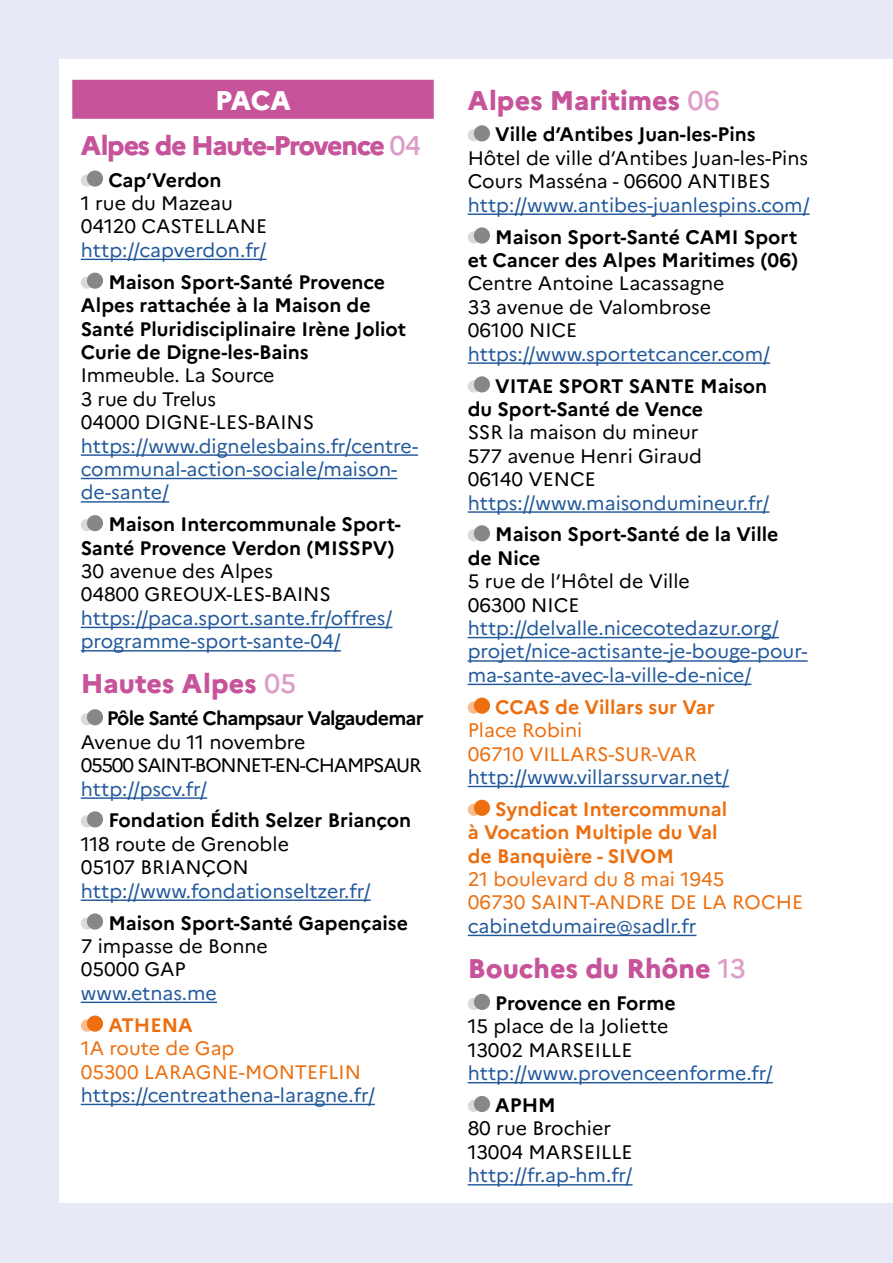
<style>
.page{position:relative;width:893px;height:1263px;background:#e7eaf6}
.page>*{position:absolute;margin:0;border:0;box-sizing:border-box;transform-origin:0 0}
.t1{font:800 27px "Marianne";letter-spacing:-.01em;color:#c7539a}
.t2{font:800 27px/45.2px "Marianne";letter-spacing:-.05em;color:#c7539a;text-align:center}
.t3{font:19.5px/23.4px "Marianne";color:#22599b}
.t4{font:19.5px/23.4px "Marianne";color:#000}
.t5{font:700 19.5px/23.4px "Marianne";color:#000}
.t6{font:19.5px/23.4px "Marianne";color:#ed6f0f}
.t7{font:700 19.5px/23.4px "Marianne";color:#ed6f0f}
.t8{font:19.5px/23.4px "Marianne";letter-spacing:-.06em;color:#000}
.t9{font:700 19.5px "Marianne";letter-spacing:-.04em;color:#000}
.s1{color:#fff}
.s2{font-weight:500;color:#dc9ec7}
</style>
<div class="page">
<div style="left:60px;top:60px;width:833px;height:1143px;background:#fff"></div>
<div style="left:72px;top:80px;width:362px;height:39px;background:#c7539a"></div>
<hr style="left:81px;top:259px;width:186px;height:1px;background:#22599b">
<hr style="left:81px;top:454px;width:337px;height:2px;background:#22599b">
<hr style="left:81px;top:478px;width:316px;height:1px;background:#22599b">
<hr style="left:81px;top:501px;width:88px;height:2px;background:#22599b">
<hr style="left:81px;top:627px;width:311px;height:1px;background:#22599b">
<hr style="left:81px;top:650px;width:260px;height:1px;background:#22599b">
<hr style="left:81px;top:797px;width:126px;height:2px;background:#22599b">
<hr style="left:81px;top:899px;width:290px;height:2px;background:#22599b">
<hr style="left:81px;top:1001px;width:136px;height:2px;background:#22599b">
<hr style="left:81px;top:1104px;width:294px;height:1px;background:#22599b">
<div style="left:81px;top:174px;width:12px;height:13px;background:#d9dada;border-radius:50%"></div>
<div style="left:87px;top:170px;width:16px;height:17px;background:#868786;border-radius:50%"></div>
<div style="left:81px;top:276px;width:12px;height:13px;background:#d9dada;border-radius:50%"></div>
<div style="left:87px;top:273px;width:16px;height:16px;background:#868786;border-radius:50%"></div>
<div style="left:81px;top:519px;width:12px;height:12px;background:#d9dada;border-radius:50%"></div>
<div style="left:87px;top:515px;width:16px;height:16px;background:#868786;border-radius:50%"></div>
<div style="left:81px;top:713px;width:12px;height:12px;background:#d9dada;border-radius:50%"></div>
<div style="left:87px;top:709px;width:16px;height:16px;background:#868786;border-radius:50%"></div>
<div style="left:81px;top:815px;width:12px;height:12px;background:#d9dada;border-radius:50%"></div>
<div style="left:87px;top:811px;width:16px;height:16px;background:#868786;border-radius:50%"></div>
<div style="left:81px;top:917px;width:12px;height:12px;background:#d9dada;border-radius:50%"></div>
<div style="left:87px;top:913px;width:16px;height:16px;background:#868786;border-radius:50%"></div>
<div style="left:81px;top:1019px;width:12px;height:13px;background:#f9bc8b;border-radius:50%"></div>
<div style="left:87px;top:1015px;width:16px;height:17px;background:#ed6f0f;border-radius:50%"></div>
<hr style="left:468px;top:213px;width:342px;height:2px;background:#22599b">
<hr style="left:468px;top:362px;width:302px;height:2px;background:#22599b">
<hr style="left:468px;top:511px;width:301px;height:2px;background:#22599b">
<hr style="left:468px;top:637px;width:311px;height:1px;background:#22599b">
<hr style="left:468px;top:660px;width:340px;height:2px;background:#22599b">
<hr style="left:468px;top:684px;width:283px;height:1px;background:#22599b">
<hr style="left:468px;top:786px;width:261px;height:1px;background:#22599b">
<hr style="left:468px;top:935px;width:228px;height:1px;background:#22599b">
<hr style="left:468px;top:1082px;width:305px;height:1px;background:#22599b">
<hr style="left:468px;top:1184px;width:165px;height:1px;background:#22599b">
<div style="left:468px;top:129px;width:12px;height:12px;background:#d9dada;border-radius:50%"></div>
<div style="left:474px;top:125px;width:16px;height:16px;background:#868786;border-radius:50%"></div>
<div style="left:468px;top:231px;width:12px;height:13px;background:#d9dada;border-radius:50%"></div>
<div style="left:474px;top:227px;width:16px;height:17px;background:#868786;border-radius:50%"></div>
<div style="left:468px;top:380px;width:12px;height:12px;background:#d9dada;border-radius:50%"></div>
<div style="left:474px;top:376px;width:16px;height:16px;background:#868786;border-radius:50%"></div>
<div style="left:468px;top:529px;width:12px;height:12px;background:#d9dada;border-radius:50%"></div>
<div style="left:474px;top:525px;width:16px;height:16px;background:#868786;border-radius:50%"></div>
<div style="left:468px;top:701px;width:12px;height:13px;background:#f9bc8b;border-radius:50%"></div>
<div style="left:474px;top:698px;width:16px;height:16px;background:#ed6f0f;border-radius:50%"></div>
<div style="left:468px;top:804px;width:12px;height:12px;background:#f9bc8b;border-radius:50%"></div>
<div style="left:474px;top:800px;width:16px;height:16px;background:#ed6f0f;border-radius:50%"></div>
<div style="left:468px;top:998px;width:12px;height:12px;background:#d9dada;border-radius:50%"></div>
<div style="left:474px;top:994px;width:16px;height:16px;background:#868786;border-radius:50%"></div>
<div style="left:468px;top:1100px;width:12px;height:12px;background:#d9dada;border-radius:50%"></div>
<div style="left:474px;top:1096px;width:16px;height:16px;background:#868786;border-radius:50%"></div>
<h1 class="t2" style="left:81px;top:77px;width:342px"><span class="s1">PACA<br></span>Alpes de Haute-Provence <span class="s2">04</span></h1>
<p class="t5" style="left:108px;top:168px;width:115px">Cap’Verdon</p>
<p class="t4" style="left:81px;top:191px;width:188px">1 rue du Mazeau<br>04120 CASTELLANE</p>
<p class="t3" style="left:81px;top:238px;width:187px">http://capverdon.fr/</p>
<p class="t5" style="left:81px;top:270px;width:327px;text-indent:28px">Maison Sport-Santé Provence<br>Alpes rattachée à la Maison de<br>Santé Pluridisciplinaire Irène Joliot<br>Curie de Digne-les-Bains</p>
<p class="t4" style="left:81px;top:364px;width:235px">Immeuble. La Source<br>3 rue du Trelus<br>04000 DIGNE-LES-BAINS</p>
<p class="t3" style="left:81px;top:434px;width:339px">https://www.dignelesbains.fr/centre&shy;communal-action-sociale/maison&shy;de-sante/</p>
<p class="t5" style="left:81px;top:513px;width:321px;text-indent:28px">Maison Intercommunale Sport-<br>Santé Provence Verdon (MISSPV)</p>
<p class="t4" style="left:81px;top:559px;width:252px">30 avenue des Alpes<br>04800 GREOUX-LES-BAINS</p>
<p class="t3" style="left:81px;top:606px;width:313px">https://paca.sport.sante.fr/offres/ programme-sport-sante-04/</p>
<h1 class="t1" style="left:81px;top:667px;width:217px">Hautes Alpes <span class="s2">05</span></h1>
<p class="t9" style="left:107px;top:706px;width:318px">Pôle Santé Champsaur Valgaudemar</p>
<p class="t8" style="left:81px;top:730px;width:342px">Avenue du 11 novembre<br>05500 SAINT-BONNET-EN-CHAMPSAUR</p>
<p class="t3" style="left:81px;top:777px;width:128px">http://pscv.fr/</p>
<p class="t5" style="left:108px;top:809px;width:304px">Fondation Édith Selzer Briançon</p>
<p class="t4" style="left:81px;top:832px;width:210px">118 route de Grenoble<br>05107 BRIANÇON</p>
<p class="t3" style="left:81px;top:879px;width:291px">http://www.fondationseltzer.fr/</p>
<p class="t5" style="left:108px;top:911px;width:301px">Maison Sport-Santé Gapençaise</p>
<p class="t4" style="left:81px;top:934px;width:189px">7 impasse de Bonne<br>05000 GAP</p>
<p class="t3" style="left:81px;top:981px;width:138px">www.etnas.me</p>
<p class="t7" style="left:108px;top:1013px;width:86px">ATHENA</p>
<p class="t6" style="left:81px;top:1036px;width:282px">1A route de Gap<br>05300 LARAGNE-MONTEFLIN</p>
<p class="t3" style="left:81px;top:1083px;width:296px">https://centreathena-laragne.fr/</p>
<h1 class="t1" style="left:468px;top:83px;width:254px">Alpes Maritimes <span class="s2">06</span></h1>
<p class="t5" style="left:495px;top:123px;width:262px">Ville d’Antibes Juan-les-Pins</p>
<p class="t4" style="left:468px;top:146px;width:342px">Hôtel de ville d’Antibes Juan-les-Pins<br>Cours Masséna - 06600 ANTIBES</p>
<p class="t3" style="left:468px;top:193px;width:343px">http://www.antibes-juanlespins.com/</p>
<p class="t5" style="left:468px;top:225px;width:332px;text-align:right">Maison Sport-Santé CAMI Sport<br>et Cancer des Alpes Maritimes (06)</p>
<p class="t4" style="left:468px;top:272px;width:258px">Centre Antoine Lacassagne<br>33 avenue de Valombrose<br>06100 NICE</p>
<p class="t3" style="left:468px;top:342px;width:304px">https://www.sportetcancer.com/</p>
<p class="t5" style="left:468px;top:374px;width:301px;text-indent:28px">VITAE SPORT SANTE Maison du Sport-Santé de Vence</p>
<p class="t4" style="left:468px;top:421px;width:236px">SSR la maison du mineur<br>577 avenue Henri Giraud<br>06140 VENCE</p>
<p class="t3" style="left:468px;top:491px;width:303px">https://www.maisondumineur.fr/</p>
<p class="t5" style="left:468px;top:523px;width:312px;text-indent:28px">Maison Sport-Santé de la Ville de Nice</p>
<p class="t4" style="left:468px;top:569px;width:224px">5 rue de l’Hôtel de Ville<br>06300 NICE</p>
<p class="t3" style="left:468px;top:616px;width:341px">http://delvalle.nicecotedazur.org/ projet/nice-actisante-je-bouge-pour&shy;ma-sante-avec-la-ville-de-nice/</p>
<p class="t7" style="left:495px;top:695px;width:221px">CCAS de Villars sur Var</p>
<p class="t6" style="left:468px;top:718px;width:230px">Place Robini<br>06710 VILLARS-SUR-VAR</p>
<p class="t3" style="left:468px;top:765px;width:263px">http://www.villarssurvar.net/</p>
<p class="t7" style="left:468px;top:797px;width:261px;text-indent:28px">Syndicat Intercommunal à Vocation Multiple du Val de Banquière - SIVOM</p>
<p class="t6" style="left:468px;top:867px;width:337px">21 boulevard du 8 mai 1945<br>06730 SAINT-ANDRE DE LA ROCHE</p>
<p class="t3" style="left:468px;top:914px;width:230px">cabinetdumaire@sadlr.fr</p>
<h1 class="t1" style="left:468px;top:952px;width:280px">Bouches du Rhône <span class="s2">13</span></h1>
<p class="t5" style="left:495px;top:991px;width:182px">Provence en Forme</p>
<p class="t4" style="left:468px;top:1015px;width:202px">15 place de la Joliette<br>13002 MARSEILLE</p>
<p class="t3" style="left:468px;top:1061px;width:307px">http://www.provenceenforme.fr/</p>
<p class="t5" style="left:495px;top:1093px;width:62px">APHM</p>
<p class="t4" style="left:468px;top:1117px;width:166px">80 rue Brochier<br>13004 MARSEILLE</p>
<p class="t3" style="left:468px;top:1163px;width:166px">http://fr.ap-hm.fr/</p>
</div>
